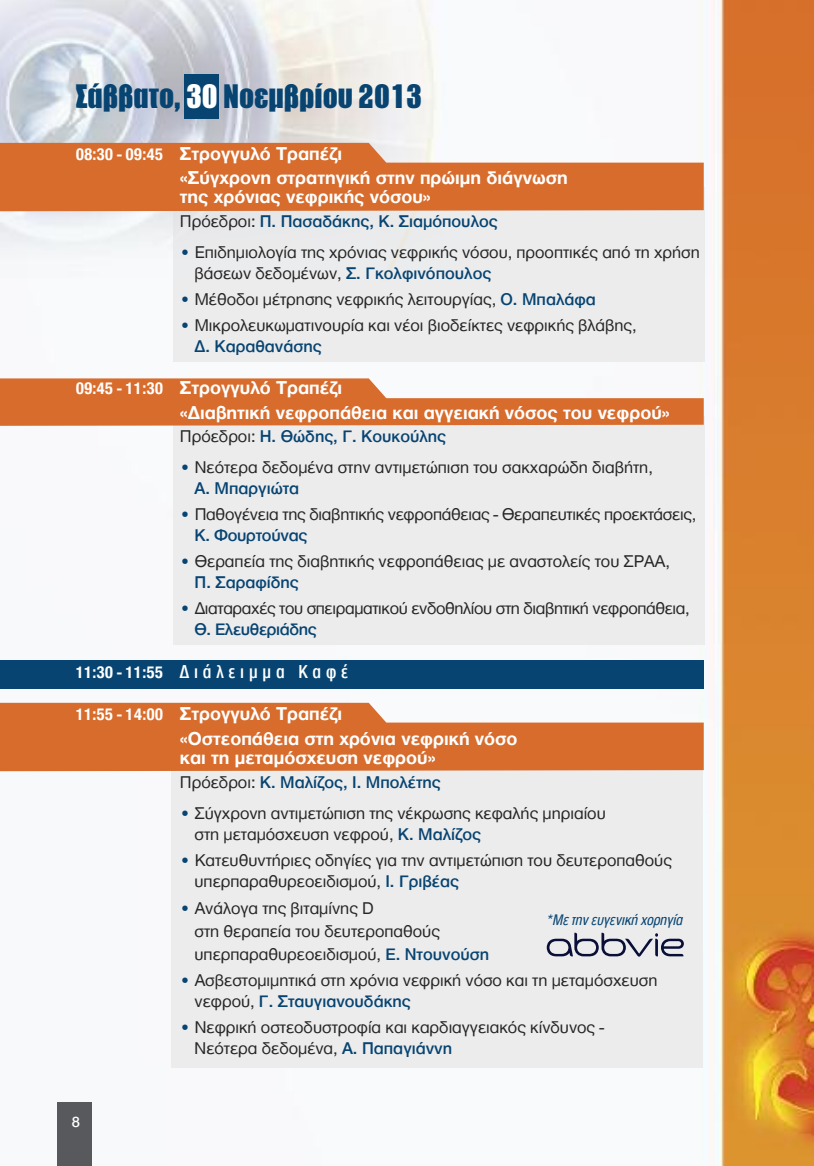
<style>
.page{position:relative;width:814px;height:1166px;background:#fff}
.page>*{position:absolute;margin:0;border:0;box-sizing:border-box;transform-origin:0 0}
.t1{font:900 31.5px "PF Fusion Sans";color:#074471}
.t2{font:700 19.25px/24.2px "Helvetica Neue Greek";color:#fff}
.t3{font:500 condensed 19.25px "Helvetica Neue Greek";letter-spacing:.25em;color:#fff}
.t4{font:17.5px/21px "Helvetica Neue Greek";color:#272627}
.t5{font:500 17.5px "Helvetica Neue Greek";color:#074471}
.t6{font:17.5px/21px "Helvetica Neue Greek";letter-spacing:-.02em;color:#272627}
.t7{font:italic condensed 15.75px "Helvetica Neue Greek";color:#074471}
.t8{font:500 15.75px "Helvetica Neue Greek";color:#fff}
.s1{color:#fff}
.s2{font-stretch:condensed;font-size:17.5px}
.s3{font-weight:400;color:#272627}
.s4{color:#074471}
.s5{font-weight:500;color:#074471}
.s6{font-weight:700;font-size:17.5px}
</style>
<div class="page">
<img style="left:0;top:0;width:814px;height:1166px">
<div style="left:57px;top:1102px;width:34px;height:64px;background:#58595c"></div>
<div style="left:173px;top:417px;width:531px;height:227px;background:#ececed"></div>
<div style="left:184px;top:74px;width:34px;height:45px;background:#074471"></div>
<div style="left:173px;top:187px;width:531px;height:174px;background:#ececed"></div>
<div style="left:0;top:659px;width:703px;height:29px;background:#074471"></div>
<div style="left:172px;top:771px;width:530px;height:296px;background:#ececed"></div>
<svg style="left:0;top:143px;width:703px;height:68px;background:#db7f48"></svg>
<svg style="left:0;top:378px;width:703px;height:48px"></svg>
<svg style="left:0;top:703px;width:703px;height:68px;background:#db7f48"></svg>
<svg style="left:546px;top:933px;width:138px;height:23px;background:#adaeba"></svg>
<h1 class="t1" style="left:76px;top:76px;width:348px">Σάββατο, <span class="s1">30</span> Νοεμβρίου 2013</h1>
<p class="t2" style="left:180px;top:142px;width:389px;text-indent:-104px"><span class="s2">08:30 - 09:45</span> Στρογγυλό Τραπέζι<br>«Σύγχρονη στρατηγική στην πρώιμη διάγνωση</p>
<p class="t2" style="left:180px;top:186px;width:252px">της χρόνιας νεφρικής νόσου»</p>
<p class="t5" style="left:180px;top:214px;width:319px"><span class="s3">Πρόεδροι:</span> Π. Πασαδάκης, Κ. Σιαμόπουλος</p>
<p class="t4" style="left:194px;top:243px;width:507px;text-indent:-15px"><span class="s4">•</span> Επιδημιολογία της χρόνιας νεφρικής νόσου, προοπτικές από τη χρήση βάσεων δεδομένων, <span class="s5">Σ. Γκολφινόπουλος</span></p>
<p class="t4" style="left:180px;top:290px;width:417px"><span class="s4">•</span> Μέθοδοι μέτρησης νεφρικής λειτουργίας, <span class="s5">Ο. Μπαλάφα</span></p>
<p class="t4" style="left:194px;top:316px;width:444px;text-indent:-15px"><span class="s4">•</span> Μικρολευκωματινουρία και νέοι βιοδείκτες νεφρικής βλάβης,<br><span class="s5">Δ. Καραθανάσης</span></p>
<p class="t2" style="left:180px;top:377px;width:491px;text-indent:-104px"><span class="s2">09:45 - 11:30</span> Στρογγυλό Τραπέζι<br>«Διαβητική νεφροπάθεια και αγγειακή νόσος του νεφρού»</p>
<p class="t5" style="left:180px;top:429px;width:268px"><span class="s3">Πρόεδροι:</span> Η. Θώδης, Γ. Κουκούλης</p>
<p class="t4" style="left:194px;top:458px;width:460px;text-indent:-15px"><span class="s4">•</span> Νεότερα δεδομένα στην αντιμετώπιση του σακχαρώδη διαβήτη,<br><span class="s5">Α. Μπαργιώτα</span></p>
<p class="t4" style="left:194px;top:505px;width:503px;text-indent:-15px"><span class="s4">•</span> Παθογένεια της διαβητικής νεφροπάθειας - Θεραπευτικές προεκτάσεις,<br><span class="s5">Κ. Φουρτούνας</span></p>
<p class="t4" style="left:194px;top:552px;width:477px;text-indent:-15px"><span class="s4">•</span> Θεραπεία της διαβητικής νεφροπάθειας με αναστολείς του ΣΡΑΑ,<br><span class="s5">Π. Σαραφίδης</span></p>
<p class="t6" style="left:194px;top:599px;width:496px;text-indent:-15px"><span class="s4">•</span> Διαταραχές του σπειραματικού ενδοθηλίου στη διαβητική νεφροπάθεια,<br><span class="s5">Θ. Ελευθεριάδης</span></p>
<p class="t3" style="left:76px;top:662px;width:274px"><span class="s6">11:30-11:55</span> Διάλειμμα Καφέ</p>
<p class="t2" style="left:180px;top:703px;width:339px;text-indent:-104px"><span class="s2">11:55 - 14:00</span> Στρογγυλό Τραπέζι<br>«Οστεοπάθεια στη χρόνια νεφρική νόσο</p>
<p class="t2" style="left:180px;top:746px;width:257px">και τη μεταμόσχευση νεφρού»</p>
<p class="t5" style="left:180px;top:774px;width:262px"><span class="s3">Πρόεδροι:</span> Κ. Μαλίζος, Ι. Μπολέτης</p>
<p class="t4" style="left:194px;top:803px;width:413px;text-indent:-15px"><span class="s4">•</span> Σύγχρονη αντιμετώπιση της νέκρωσης κεφαλής μηριαίου στη μεταμόσχευση νεφρού, <span class="s5">Κ. Μαλίζος</span></p>
<p class="t4" style="left:194px;top:850px;width:479px;text-indent:-15px"><span class="s4">•</span> Κατευθυντήριες οδηγίες για την αντιμετώπιση του δευτεροπαθούς υπερπαραθυρεοειδισμού, <span class="s5">Ι. Γριβέας</span></p>
<p class="t4" style="left:194px;top:898px;width:296px;line-height:22.8px;text-indent:-15px"><span class="s4">•</span> Ανάλογα της βιταμίνης D<br>στη θεραπεία του δευτεροπαθούς υπερπαραθυρεοειδισμού, <span class="s5">Ε. Ντουνούση</span></p>
<p class="t4" style="left:194px;top:970px;width:464px;text-indent:-15px"><span class="s4">•</span> Ασβεστομιμητικά στη χρόνια νεφρική νόσο και τη μεταμόσχευση νεφρού, <span class="s5">Γ. Σταυγιανουδάκης</span></p>
<p class="t4" style="left:194px;top:1017px;width:411px;text-indent:-15px"><span class="s4">•</span> Νεφρική οστεοδυστροφία και καρδιαγγειακός κίνδυνος -<br>Νεότερα δεδομένα, <span class="s5">Α. Παπαγιάννη</span></p>
<p class="t7" style="left:545px;top:912px;width:141px">*Με την ευγενική χορηγία</p>
<p class="t8" style="left:72px;top:1115px;width:10px">8</p>
</div>
